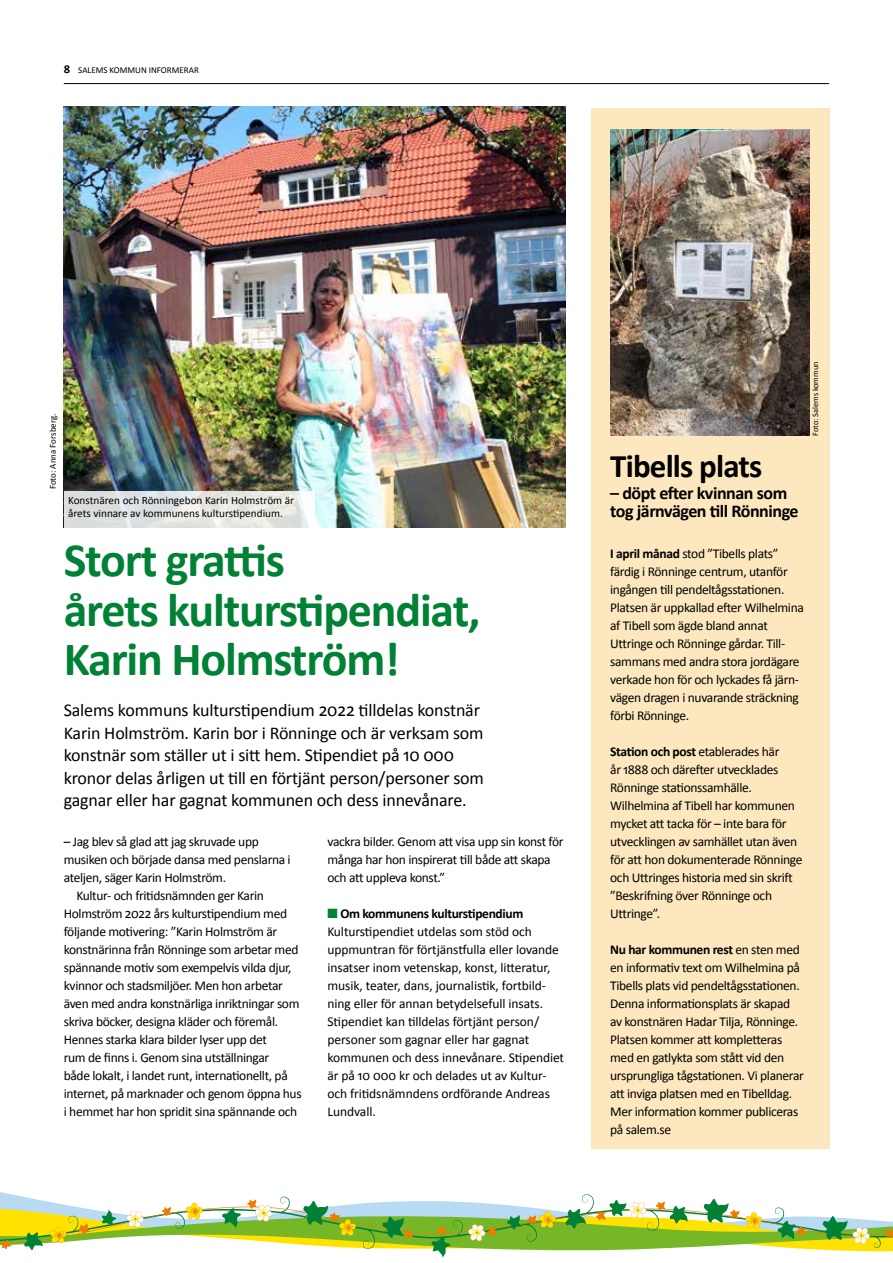
<style>
.page{position:relative;width:893px;height:1263px;background:#fff}
.page>*{position:absolute;margin:0;border:0;box-sizing:border-box;transform-origin:0 0}
.t1{font:700 48px/49.5px "Calibri";letter-spacing:-.025em;color:#008135}
.t2{font:700 33px "Calibri";letter-spacing:-.025em;color:#000}
.t3{font:18px/22.5px "Calibri";letter-spacing:-.01em;color:#000}
.t4{font:700 18px/18px "Calibri";letter-spacing:-.025em;color:#000}
.t5{font:13.5px/18px "Calibri";letter-spacing:-.025em;color:#000}
.t6{font:13.5px/18px "Calibri";letter-spacing:-.005em;color:#000}
.t7{font:11.25px/13.5px "Calibri";color:#000}
.t8{font:9px "Calibri";color:#000}
.t9{font:8.25px "Calibri";color:#000}
.s1{font-weight:700;font-size:12px}
.s2{color:#008135}
.s3{font-weight:700}
</style>
<div class="page">
<hr style="left:64px;top:83px;width:765px;height:1px;background:#000">
<svg style="left:0;top:1198px;width:893px;height:59px"></svg>
<img style="left:64px;top:106px;width:502px;height:421px">
<svg style="left:64px;top:491px;width:251px;height:36px;background:#e4e6e3"></svg>
<div style="left:591px;top:108px;width:238px;height:1040px;background:#fde7be"></div>
<img style="left:610px;top:130px;width:199px;height:306px">
<p class="t8" style="left:64px;top:64px;width:137px"><span class="s1">8</span> SALEMS KOMMUN INFORMERAR</p>
<p class="t8" style="left:47px;top:489px;width:77px;rotate:-90deg">Foto: Anna Forsberg.</p>
<p class="t7" style="left:68px;top:493px;width:228px">Konstnären och Rönningebon Karin Holmström är årets vinnare av kommunens kulturstipendium.</p>
<h1 class="t1" style="left:64px;top:533px;width:418px">Stort grattis<br>årets kulturstipendiat,<br>Karin Holmström!</h1>
<p class="t3" style="left:64px;top:698px;width:422px">Salems kommuns kulturstipendium 2022 tilldelas konstnär Karin Holmström. Karin bor i Rönninge och är verksam som konstnär som ställer ut i sitt hem. Stipendiet på 10 000 kronor delas årligen ut till en förtjänt person/personer som gagnar eller har gagnat kommunen och dess innevånare.</p>
<p class="t5" style="left:64px;top:832px;width:197px">– Jag blev så glad att jag skruvade upp</p>
<p class="t5" style="left:64px;top:850px;width:228px">musiken och började dansa med penslarna i</p>
<p class="t5" style="left:64px;top:868px;width:164px">ateljen, säger Karin Holmström.</p>
<p class="t5" style="left:77px;top:886px;width:189px">Kultur- och fritidsnämnden ger Karin</p>
<p class="t5" style="left:64px;top:904px;width:225px">Holmström 2022 års kulturstipendium med</p>
<p class="t5" style="left:64px;top:922px;width:215px">följande motivering: ”Karin Holmström är</p>
<p class="t5" style="left:64px;top:940px;width:236px">konstnärinna från Rönninge som arbetar med</p>
<p class="t5" style="left:64px;top:958px;width:229px">spännande motiv som exempelvis vilda djur,</p>
<p class="t5" style="left:64px;top:976px;width:221px">kvinnor och stadsmiljöer. Men hon arbetar</p>
<p class="t5" style="left:64px;top:994px;width:237px">även med andra konstnärliga inriktningar som</p>
<p class="t5" style="left:64px;top:1012px;width:216px">skriva böcker, designa kläder och föremål.</p>
<p class="t5" style="left:64px;top:1030px;width:205px">Hennes starka klara bilder lyser upp det</p>
<p class="t5" style="left:64px;top:1048px;width:207px">rum de finns i. Genom sina utställningar</p>
<p class="t5" style="left:64px;top:1066px;width:226px">både lokalt, i landet runt, internationellt, på</p>
<p class="t5" style="left:64px;top:1084px;width:239px">internet, på marknader och genom öppna hus</p>
<p class="t5" style="left:64px;top:1102px;width:235px">i hemmet har hon spridit sina spännande och</p>
<p class="t5" style="left:327px;top:832px;width:238px">vackra bilder. Genom att visa upp sin konst för många har hon inspirerat till både att skapa och att uppleva konst.”</p>
<p class="t6" style="left:327px;top:904px;width:238px"><span class="s2">■</span> <span class="s3">Om kommunens kulturstipendium </span>Kulturstipendiet utdelas som stöd och uppmuntran för förtjänstfulla eller lovande insatser inom vetenskap, konst, litteratur, musik, teater, dans, journalistik, fortbild&shy;ning eller för annan betydelsefull insats.<br>Stipendiet kan tilldelas förtjänt person/ personer som gagnar eller har gagnat kommunen och dess innevånare. Stipendiet är på 10 000 kr och delades ut av Kultur&shy;och fritidsnämndens ordförande Andreas Lundvall.</p>
<h2 class="t2" style="left:610px;top:446px;width:154px">Tibells plats</h2>
<h3 class="t4" style="left:610px;top:484px;width:190px">– döpt efter kvinnan som tog järnvägen till Rönninge</h3>
<p class="t5" style="left:610px;top:544px;width:195px"><span class="s3">I april månad</span> stod ”Tibells plats” färdig i Rönninge centrum, utanför ingången till pendeltågsstationen.<br>Platsen är uppkallad efter Wilhelmina af Tibell som ägde bland annat Uttringe och Rönninge gårdar. Till&shy;sammans med andra stora jordägare verkade hon för och lyckades få järn&shy;vägen dragen i nuvarande sträckning förbi Rönninge.</p>
<p class="t5" style="left:610px;top:742px;width:194px"><span class="s3">Station och post</span> etablerades här<br>år 1888 och därefter utvecklades<br>Rönninge stationssamhälle.<br>Wilhelmina af Tibell har kommunen mycket att tacka för – inte bara för utvecklingen av samhället utan även för att hon dokumenterade Rönninge och Uttringes historia med sin skrift ”Beskrifning över Rönninge och<br>Uttringe”.</p>
<p class="t5" style="left:610px;top:940px;width:195px"><span class="s3">Nu har kommunen rest</span> en sten med en informativ text om Wilhelmina på Tibells plats vid pendeltågsstationen.<br>Denna informationsplats är skapad av konstnären Hadar Tilja, Rönninge.<br>Platsen kommer att kompletteras med en gatlykta som stått vid den ursprungliga tågstationen. Vi planerar att inviga platsen med en Tibelldag.<br>Mer information kommer publiceras på salem.se</p>
<p class="t9" style="left:810px;top:436px;width:76px;rotate:-90deg">Foto: Salems kommun</p>
</div>
